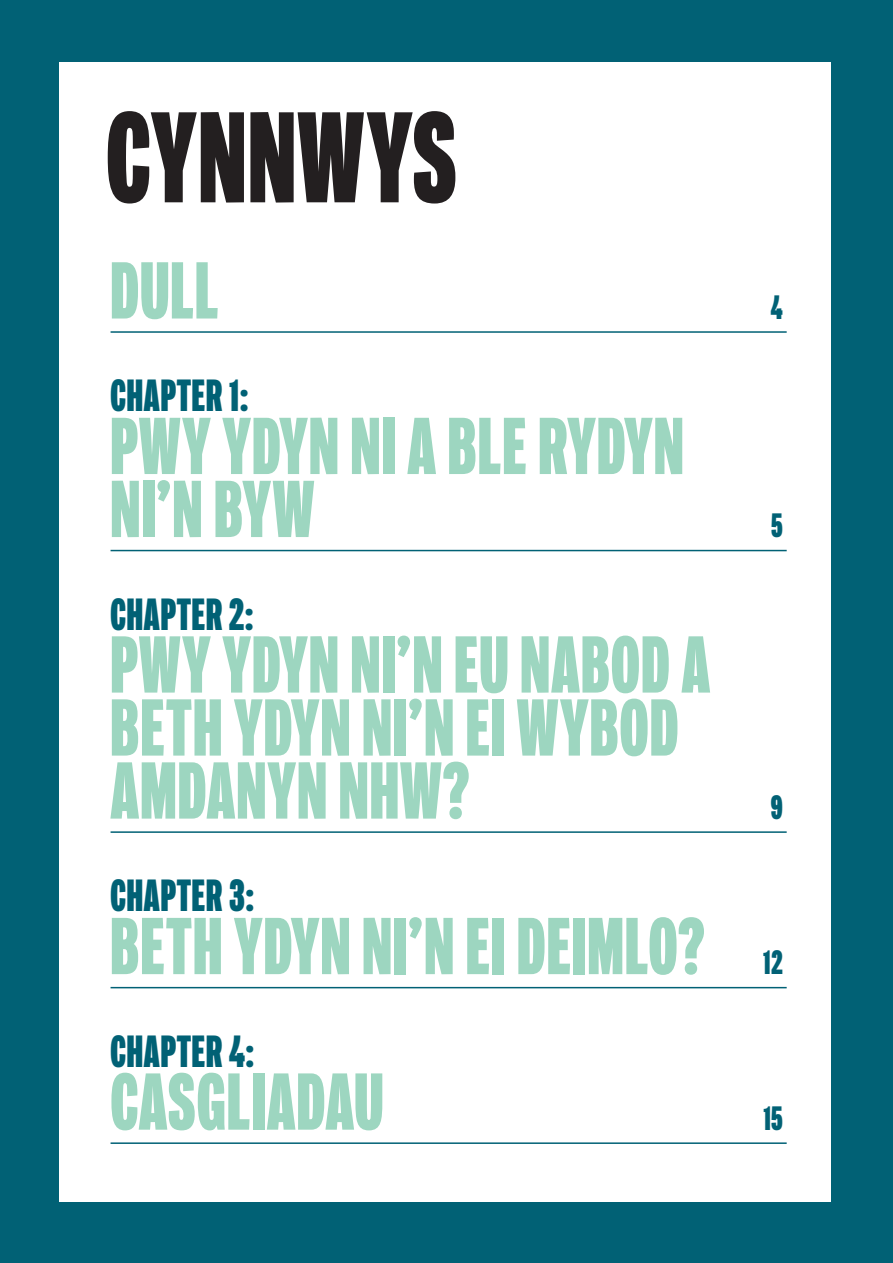
<style>
.page{position:relative;width:893px;height:1263px;background:#016175}
.page>*{position:absolute;margin:0;border:0;box-sizing:border-box;transform-origin:0 0}
.t1{font:120px "Stonewall Voice Stonewall Proud";letter-spacing:.02em;color:#231f20}
.t2{font:75px/63px "Stonewall Voice Stonewall Proud";letter-spacing:.02em;color:#9dd6c0}
.t3{font:42px "Stonewall Voice Stonewall Proud";letter-spacing:.02em;color:#016175}
.t4{font:31.5px "Stonewall Voice Stonewall Proud";color:#016175}
</style>
<div class="page">
<div style="left:60px;top:62px;width:771px;height:1139px;background:#fff"></div>
<hr style="left:111px;top:331px;width:676px;height:2px;background:#016175">
<hr style="left:111px;top:550px;width:676px;height:1px;background:#016175">
<hr style="left:111px;top:831px;width:676px;height:2px;background:#016175">
<hr style="left:111px;top:987px;width:676px;height:1px;background:#016175">
<hr style="left:111px;top:1142px;width:676px;height:2px;background:#016175">
<p class="t1" style="left:106px;top:92px;width:352px">CYNNWYS</p>
<p class="t2" style="left:111px;top:260px;width:109px">DULL</p>
<p class="t3" style="left:111px;top:372px;width:139px">CHAPTER 1:</p>
<p class="t2" style="left:111px;top:416px;width:574px">PWY YDYN NI A BLE RYDYN<br>NI’N BYW</p>
<p class="t3" style="left:111px;top:591px;width:144px">CHAPTER 2:</p>
<p class="t2" style="left:111px;top:634px;width:601px">PWY YDYN NI’N EU NABOD A<br>BETH YDYN NI’N EI WYBOD<br>AMDANYN NHW?</p>
<p class="t3" style="left:111px;top:872px;width:145px">CHAPTER 3:</p>
<p class="t2" style="left:111px;top:916px;width:595px">BETH YDYN NI’N EI DEIMLO?</p>
<p class="t3" style="left:111px;top:1028px;width:145px">CHAPTER 4:</p>
<p class="t2" style="left:111px;top:1071px;width:274px">CASGLIADAU</p>
<p class="t4" style="left:771px;top:290px;width:13px">4</p>
<p class="t4" style="left:771px;top:508px;width:13px">5</p>
<p class="t4" style="left:771px;top:790px;width:13px">9</p>
<p class="t4" style="left:763px;top:945px;width:21px">12</p>
<p class="t4" style="left:763px;top:1101px;width:21px">15</p>
</div>
